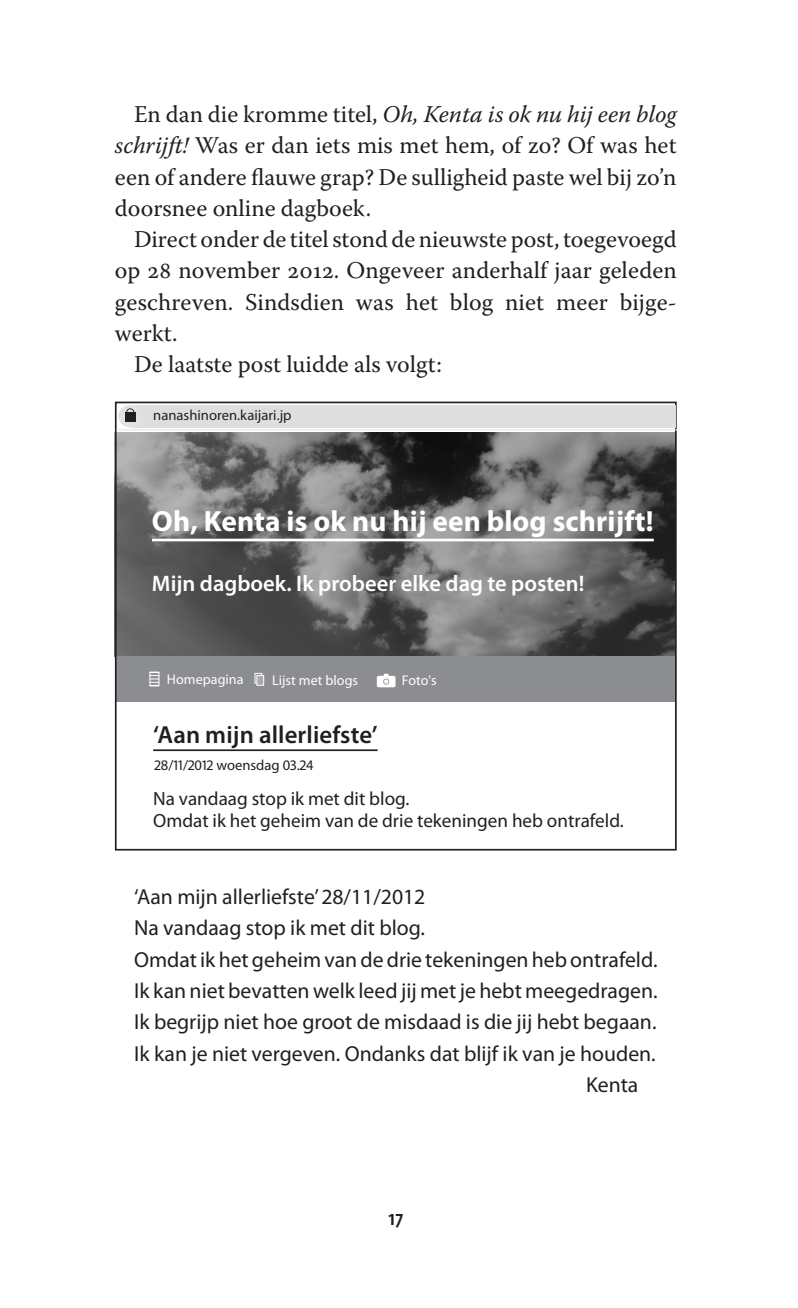
<style>
.page{position:relative;width:798px;height:1308px;background:#fff}
.page>*{position:absolute;margin:0;border:0;box-sizing:border-box;transform-origin:0 0}
.t1{font:700 29.25px "Myriad Pro";letter-spacing:.005em;color:#fff}
.t2{font:600 24.75px "Myriad Pro";letter-spacing:.005em;color:#231f20}
.t3{font:23.85px/31.3px "Warnock Pro";letter-spacing:.005em;color:#231f20;text-align:justify}
.t4{font:600 22.5px "Myriad Pro";color:#fff}
.t5{font:600 condensed 22.5px "Myriad Pro";color:#231f20}
.t6{font:21.6px "Myriad Pro";color:#231f20}
.t7{font:19.12px "Myriad Pro";color:#231f20}
.t8{font:14.62px "Myriad Pro";color:#231f20}
.t9{font:13.95px "Myriad Pro";letter-spacing:.005em;color:#fff}
.s1{font-style:italic}
</style>
<div class="page">
<img style="left:118px;top:432px;width:555px;height:224px">
<div style="left:116px;top:656px;width:559px;height:46px;background:#8b8d90"></div>
<div style="left:115px;top:401px;width:561px;height:449px;border:2px solid #231f20"></div>
<div style="left:130px;top:405px;width:545px;height:22px;background:#dddee0"></div>
<div style="left:118px;top:405px;width:24px;height:22px;background:#e1e2e4;border-radius:50%"></div>
<div style="left:126px;top:408px;width:8px;height:8px;border:2px solid #231f20;border-radius:50%"></div>
<div style="left:125px;top:413px;width:10px;height:9px;background:#231f20"></div>
<hr style="left:116px;top:429px;width:560px;height:1px;background:#e4e5e7">
<hr style="left:152px;top:538px;width:501px;height:3px;background:#fff">
<svg style="left:149px;top:671px;width:10px;height:15px"></svg>
<svg style="left:376px;top:674px;width:19px;height:13px"></svg>
<div style="left:383px;top:678px;width:6px;height:7px;border:2px solid #a8a9ad;border-radius:50%"></div>
<div style="left:254px;top:673px;width:8px;height:10px;border:1px solid #fff"></div>
<div style="left:257px;top:676px;width:6px;height:9px;background:#a8a9ad"></div>
<div style="left:256px;top:675px;width:8px;height:10px;border:1px solid #fff"></div>
<hr style="left:153px;top:749px;width:224px;height:2px;background:#231f20">
<p class="t3" style="left:115px;top:101px;width:563px;text-indent:19px">En dan die kromme titel, <span class="s1">Oh, Kenta is ok nu hij een blog schrijft!</span> Was er dan iets mis met hem, of zo? Of was het een of andere flauwe grap? De sulligheid paste wel bij zo’n doorsnee online dagboek.</p>
<p class="t3" style="left:115px;top:226px;width:563px;text-indent:19px">Direct onder de titel stond de nieuwste post, toegevoegd op 28 november 2012. Ongeveer anderhalf jaar geleden geschreven. Sindsdien was het blog niet meer bijge - werkt.</p>
<p class="t3" style="left:134px;top:351px;width:309px">De laatste post luidde als volgt:</p>
<p class="t8" style="left:153px;top:409px;width:140px">nanashinoren.kaijari.jp</p>
<p class="t1" style="left:152px;top:504px;width:503px">Oh, Kenta is ok nu hij een blog schrijft!</p>
<p class="t4" style="left:152px;top:575px;width:434px">Mijn dagboek. Ik probeer elke dag te posten!</p>
<p class="t9" style="left:167px;top:674px;width:78px">Homepagina</p>
<p class="t9" style="left:272px;top:675px;width:88px">Lijst met blogs</p>
<p class="t9" style="left:402px;top:675px;width:36px">Foto's</p>
<p class="t2" style="left:153px;top:725px;width:226px">‘Aan mijn allerliefste’</p>
<p class="t8" style="left:154px;top:760px;width:160px">28/11/2012 woensdag 03.24</p>
<p class="t7" style="left:153px;top:791px;width:258px">Na vandaag stop ik met dit blog.</p>
<p class="t7" style="left:153px;top:814px;width:472px">Omdat ik het geheim van de drie tekeningen heb ontrafeld.</p>
<p class="t6" style="left:134px;top:888px;width:293px">‘Aan mijn allerliefste’ 28/11/2012</p>
<p class="t6" style="left:134px;top:920px;width:292px">Na vandaag stop ik met dit blog.</p>
<p class="t6" style="left:134px;top:951px;width:525px">Omdat ik het geheim van de drie tekeningen heb ontrafeld.</p>
<p class="t6" style="left:134px;top:982px;width:525px">Ik kan niet bevatten welk leed jij met je hebt meegedragen.</p>
<p class="t6" style="left:134px;top:1014px;width:523px">Ik begrijp niet hoe groot de misdaad is die jij hebt begaan.</p>
<p class="t6" style="left:134px;top:1045px;width:523px">Ik kan je niet vergeven. Ondanks dat blijf ik van je houden.</p>
<p class="t6" style="left:586px;top:1076px;width:54px">Kenta</p>
<p class="t5" style="left:388px;top:1203px;width:16px">17</p>
</div>
